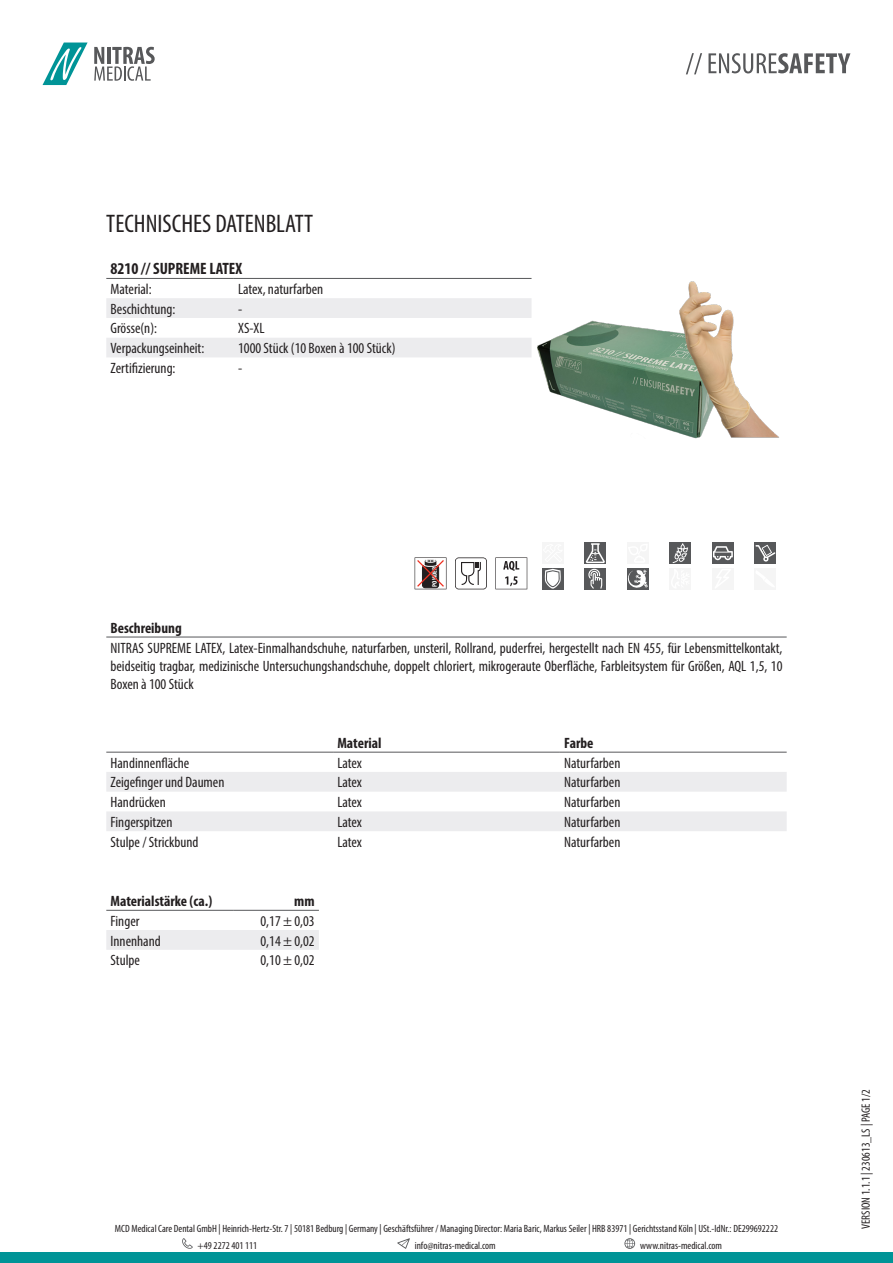
<style>
.page{position:relative;width:893px;height:1263px;background:#fff}
.page>*{position:absolute;margin:0;border:0;box-sizing:border-box;transform-origin:0 0}
.t1{font:condensed 25.5px "Myriad Pro";color:#231f20}
.t2{font:700 condensed 16.5px "Myriad Pro";color:#231f20}
.t3{font:condensed 15px/18px "Myriad Pro";color:#231f20;text-align:justify}
.t4{font:700 condensed 15px "Myriad Pro";color:#231f20}
.t5{font:condensed 12px "Myriad Pro";color:#231f20}
.t6{font:condensed 10.5px "Myriad Pro";color:#231f20}
.t7{font:700 condensed 6.75px "Myriad Pro";color:#fff}
</style>
<div class="page">
<div style="left:0;top:1252px;width:893px;height:11px;background:#009497"></div>
<svg style="left:182px;top:1238px;width:11px;height:11px"></svg>
<svg style="left:397px;top:1238px;width:13px;height:11px"></svg>
<svg style="left:624px;top:1238px;width:11px;height:11px"></svg>
<svg style="left:43px;top:43px;width:45px;height:42px"></svg>
<svg style="left:94px;top:47px;width:61px;height:34px"></svg>
<svg style="left:686px;top:53px;width:16px;height:21px"></svg>
<svg style="left:708px;top:53px;width:142px;height:20px"></svg>
<svg style="left:106px;top:298px;width:425px;height:59px"></svg>
<hr style="left:106px;top:278px;width:128px;height:1px;background:#57585a">
<hr style="left:234px;top:278px;width:297px;height:1px;background:#57585a">
<img style="left:531px;top:278px;width:248px;height:161px">
<svg style="left:415px;top:557px;width:31px;height:32px"></svg>
<svg style="left:455px;top:557px;width:32px;height:32px"></svg>
<svg style="left:495px;top:557px;width:32px;height:32px"></svg>
<div style="left:542px;top:542px;width:21px;height:22px;background:#f6f6f6"></div>
<svg style="left:585px;top:542px;width:21px;height:22px"></svg>
<svg style="left:585px;top:543px;width:20px;height:20px"></svg>
<div style="left:627px;top:542px;width:21px;height:22px;background:#f5f5f5"></div>
<div style="left:670px;top:542px;width:21px;height:22px;background:#57585a"></div>
<svg style="left:673px;top:543px;width:15px;height:20px"></svg>
<div style="left:712px;top:542px;width:21px;height:22px;background:#57585a"></div>
<svg style="left:713px;top:546px;width:20px;height:14px"></svg>
<div style="left:755px;top:542px;width:21px;height:22px;background:#57585a"></div>
<svg style="left:755px;top:545px;width:20px;height:17px"></svg>
<div style="left:542px;top:568px;width:21px;height:21px;background:#57585a"></div>
<svg style="left:544px;top:569px;width:17px;height:20px"></svg>
<div style="left:585px;top:568px;width:21px;height:21px;background:#57585a"></div>
<svg style="left:588px;top:569px;width:14px;height:20px"></svg>
<div style="left:670px;top:568px;width:21px;height:21px;background:#f6f6f7"></div>
<div style="left:712px;top:568px;width:21px;height:21px;background:#f5f5f5"></div>
<div style="left:755px;top:568px;width:21px;height:21px;background:#f5f5f5"></div>
<hr style="left:106px;top:637px;width:681px;height:1px;background:#57585a">
<svg style="left:106px;top:772px;width:681px;height:59px"></svg>
<hr style="left:106px;top:752px;width:227px;height:1px;background:#57585a">
<hr style="left:333px;top:752px;width:227px;height:1px;background:#57585a">
<hr style="left:560px;top:752px;width:227px;height:1px;background:#57585a">
<div style="left:106px;top:930px;width:213px;height:20px;background:#ececee"></div>
<hr style="left:106px;top:910px;width:128px;height:1px;background:#57585a">
<hr style="left:234px;top:910px;width:85px;height:1px;background:#57585a">
<div style="left:627px;top:568px;width:21px;height:21px;background:#57585a"></div>
<svg style="left:628px;top:569px;width:20px;height:19px"></svg>
<p class="t1" style="left:106px;top:208px;width:208px">TECHNISCHES DATENBLATT</p>
<p class="t2" style="left:111px;top:258px;width:133px">8210 // SUPREME LATEX</p>
<p class="t3" style="left:111px;top:280px;width:43px">Material:</p>
<p class="t3" style="left:238px;top:280px;width:87px">Latex, naturfarben</p>
<p class="t3" style="left:111px;top:300px;width:66px">Beschichtung:</p>
<p class="t3" style="left:238px;top:300px;width:6px">-</p>
<p class="t3" style="left:111px;top:319px;width:48px">Grösse(n):</p>
<p class="t3" style="left:238px;top:319px;width:28px">XS-XL</p>
<p class="t3" style="left:111px;top:339px;width:95px">Verpackungseinheit:</p>
<p class="t3" style="left:238px;top:339px;width:159px">1000 Stück (10 Boxen à 100 Stück)</p>
<p class="t3" style="left:111px;top:359px;width:67px">Zertifizierung:</p>
<p class="t3" style="left:238px;top:359px;width:6px">-</p>
<p class="t7" style="left:430px;top:587px;width:21px;rotate:-90deg">POWDER</p>
<p class="t4" style="left:111px;top:618px;width:73px">Beschreibung</p>
<p class="t3" style="left:111px;top:638px;width:673px">NITRAS SUPREME LATEX, Latex-Einmalhandschuhe, naturfarben, unsteril, Rollrand, puderfrei, hergestellt nach EN 455, für Lebensmittelkontakt, beidseitig tragbar, medizinische Untersuchungshandschuhe, doppelt chloriert, mikrogeraute Oberfläche, Farbleitsystem für Größen, AQL 1,5, 10<br>Boxen à 100 Stück</p>
<p class="t4" style="left:337px;top:733px;width:46px">Material</p>
<p class="t4" style="left:564px;top:733px;width:31px">Farbe</p>
<p class="t3" style="left:111px;top:753px;width:80px">Handinnenfläche</p>
<p class="t3" style="left:337px;top:753px;width:26px">Latex</p>
<p class="t3" style="left:564px;top:753px;width:58px">Naturfarben</p>
<p class="t3" style="left:111px;top:773px;width:115px">Zeigefinger und Daumen</p>
<p class="t3" style="left:337px;top:773px;width:26px">Latex</p>
<p class="t3" style="left:564px;top:773px;width:58px">Naturfarben</p>
<p class="t3" style="left:111px;top:793px;width:57px">Handrücken</p>
<p class="t3" style="left:337px;top:793px;width:26px">Latex</p>
<p class="t3" style="left:564px;top:793px;width:58px">Naturfarben</p>
<p class="t3" style="left:111px;top:813px;width:63px">Fingerspitzen</p>
<p class="t3" style="left:337px;top:813px;width:26px">Latex</p>
<p class="t3" style="left:564px;top:813px;width:58px">Naturfarben</p>
<p class="t3" style="left:111px;top:832px;width:89px">Stulpe / Strickbund</p>
<p class="t3" style="left:337px;top:832px;width:26px">Latex</p>
<p class="t3" style="left:564px;top:832px;width:58px">Naturfarben</p>
<p class="t4" style="left:111px;top:892px;width:103px">Materialstärke (ca.)</p>
<p class="t4" style="left:294px;top:892px;width:22px">mm</p>
<p class="t3" style="left:111px;top:912px;width:30px">Finger</p>
<p class="t3" style="left:261px;top:912px;width:56px">0,17 ± 0,03</p>
<p class="t3" style="left:111px;top:931px;width:52px">Innenhand</p>
<p class="t3" style="left:261px;top:931px;width:56px">0,14 ± 0,02</p>
<p class="t3" style="left:111px;top:951px;width:31px">Stulpe</p>
<p class="t3" style="left:261px;top:951px;width:56px">0,10 ± 0,02</p>
<p class="t6" style="left:115px;top:1222px;width:665px">MCD Medical Care Dental GmbH | Heinrich-Hertz-Str. 7 | 50181 Bedburg | Germany | Geschäftsführer / Managing Director: Maria Baric, Markus Seiler | HRB 83971 | Gerichtsstand Köln | USt.-IdNr.: DE299692222</p>
<p class="t6" style="left:198px;top:1239px;width:61px">+49 2272 401 111</p>
<p class="t6" style="left:415px;top:1239px;width:82px">info@nitras-medical.com</p>
<p class="t6" style="left:640px;top:1239px;width:84px">www.nitras-medical.com</p>
<p class="t5" style="left:859px;top:1229px;width:141px;rotate:-90deg">VERSION 1.1.1 | 230613_LS | PAGE 1/2</p>
</div>
